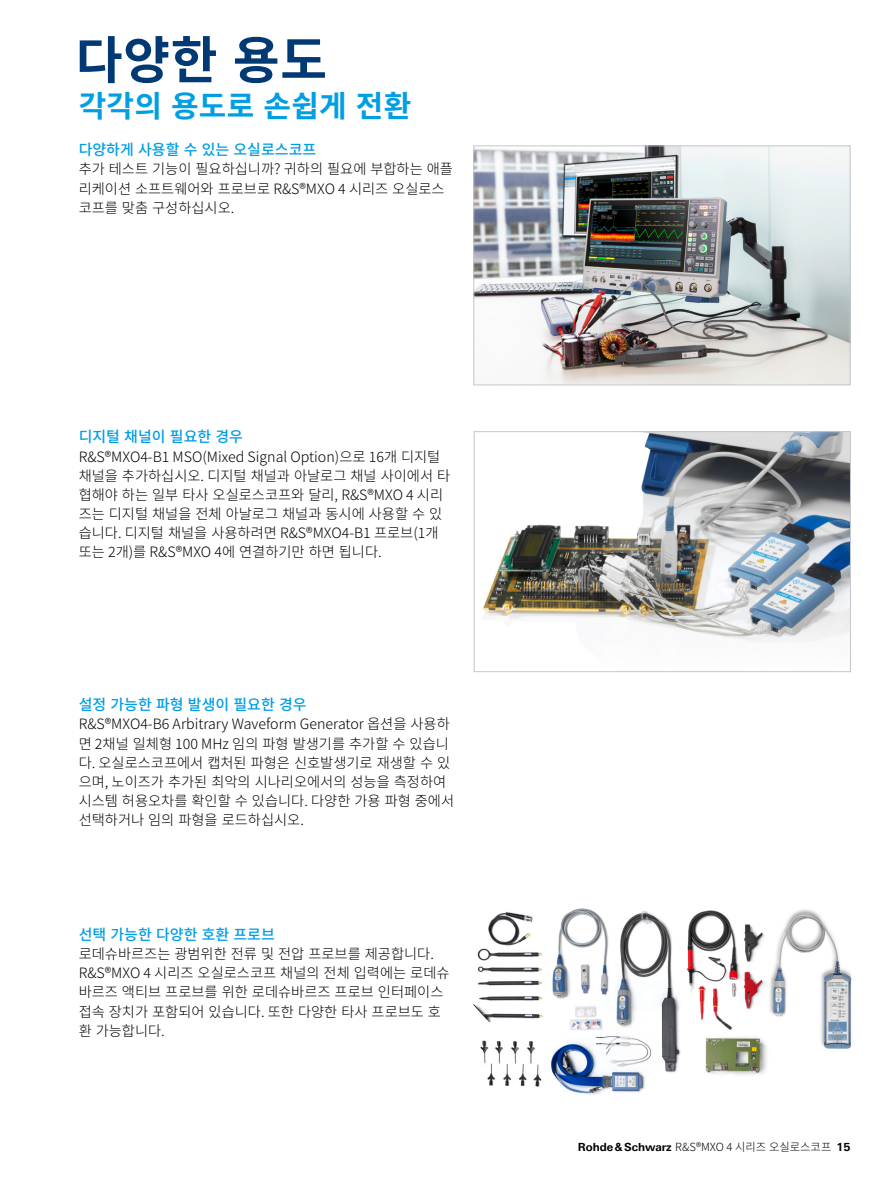
<style>
.page{position:relative;width:893px;height:1191px;background:#fff}
.page>*{position:absolute;margin:0;border:0;box-sizing:border-box;transform-origin:0 0}
.Seiten_Headline_34Pt{font:700 51px "Source Han Sans K";color:#003973}
.Seiten_Headline_20Pt{font:700 30px "Source Han Sans K";letter-spacing:.01em;color:#009ee3}
.Absatzfett_cyan{font:500 15px "Source Han Sans K";color:#009ee3}
.Haupttext_ohne_Absta{font:300 14.25px/19.2px "Source Han Sans K";color:#000}
.t1{font:300 11.25px "Source Han Sans K";color:#000}
.s1{font-family:"Linotype Univers 630";font-weight:700}
</style>
<div class="page">
<img style="left:473px;top:908px;width:379px;height:187px">
<img style="left:483px;top:433px;width:366px;height:209px">
<div style="left:474px;top:431px;width:377px;height:241px;border:1px solid #c2c8cc"></div>
<img style="left:475px;top:147px;width:373px;height:236px">
<div style="left:473px;top:145px;width:377px;height:240px;border:1px solid #c2c8cc"></div>
<p class="Seiten_Headline_34Pt" style="left:76px;top:31px;width:253px">다양한 용도</p>
<p class="Seiten_Headline_20Pt" style="left:79px;top:89px;width:334px">각각의 용도로 손쉽게 전환</p>
<p class="Absatzfett_cyan" style="left:79px;top:141px;width:239px">다양하게 사용할 수 있는 오실로스코프</p>
<p class="Haupttext_ohne_Absta" style="left:79px;top:160px;width:376px">추가 테스트 기능이 필요하십니까? 귀하의 필요에 부합하는 애플 리케이션 소프트웨어와 프로브로 R&amp;S®MXO 4 시리즈 오실로스 코프를 맞춤 구성하십시오.</p>
<p class="Absatzfett_cyan" style="left:79px;top:428px;width:166px">디지털 채널이 필요한 경우</p>
<p class="Haupttext_ohne_Absta" style="left:79px;top:447px;width:373px">R&amp;S®MXO4-B1 MSO(Mixed Signal Option)으로 16개 디지털 채널을 추가하십시오. 디지털 채널과 아날로그 채널 사이에서 타 협해야 하는 일부 타사 오실로스코프와 달리, R&amp;S®MXO 4 시리 즈는 디지털 채널을 전체 아날로그 채널과 동시에 사용할 수 있 습니다. 디지털 채널을 사용하려면 R&amp;S®MXO4-B1 프로브(1개 또는 2개)를 R&amp;S®MXO 4에 연결하기만 하면 됩니다.</p>
<p class="Absatzfett_cyan" style="left:79px;top:696px;width:230px">설정 가능한 파형 발생이 필요한 경우</p>
<p class="Haupttext_ohne_Absta" style="left:79px;top:715px;width:377px">R&amp;S®MXO4-B6 Arbitrary Waveform Generator 옵션을 사용하 면 2채널 일체형 100 MHz 임의 파형 발생기를 추가할 수 있습니 다. 오실로스코프에서 캡처된 파형은 신호발생기로 재생할 수 있 으며, 노이즈가 추가된 최악의 시나리오에서의 성능을 측정하여 시스템 허용오차를 확인할 수 있습니다. 다양한 가용 파형 중에서 선택하거나 임의 파형을 로드하십시오.</p>
<p class="Absatzfett_cyan" style="left:79px;top:926px;width:198px">선택 가능한 다양한 호환 프로브</p>
<p class="Haupttext_ohne_Absta" style="left:79px;top:944px;width:372px">로데슈바르즈는 광범위한 전류 및 전압 프로브를 제공합니다.<br>R&amp;S®MXO 4 시리즈 오실로스코프 채널의 전체 입력에는 로데슈 바르즈 액티브 프로브를 위한 로데슈바르즈 프로브 인터페이스 접속 장치가 포함되어 있습니다. 또한 다양한 타사 프로브도 호 환 가능합니다.</p>
<p class="t1" style="left:578px;top:1140px;width:274px"><span class="s1">Rohde&amp;Schwarz</span> R&amp;S®MXO 4 시리즈 오실로스코프 <span class="s1">15</span></p>
</div>
